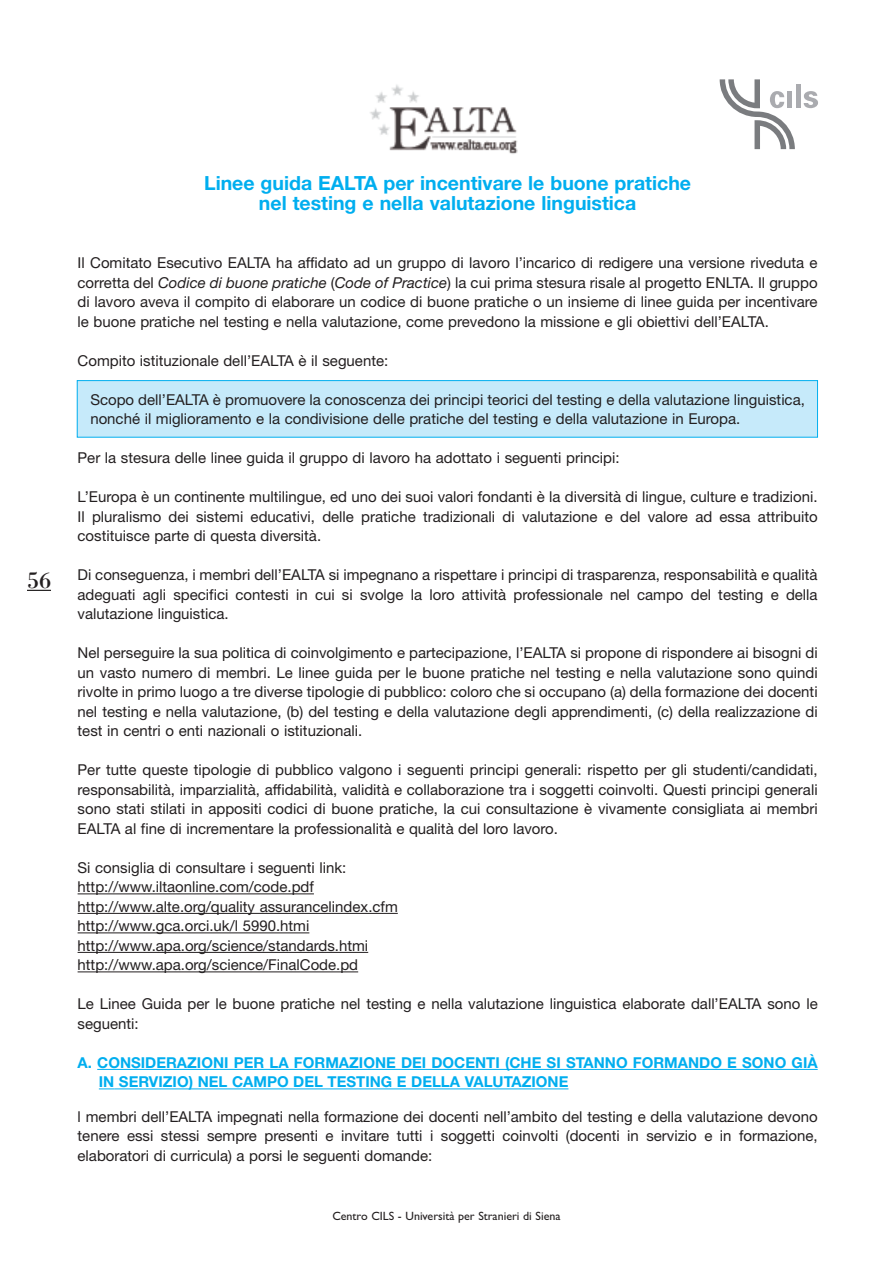
<style>
.page{position:relative;width:893px;height:1263px;background:#fff}
.page>*{position:absolute;margin:0;border:0;box-sizing:border-box;transform-origin:0 0}
.t1{font:24px "Bodoni";color:#231f20}
.t2{font:700 19.5px/19.5px "Helvetica Neue";color:#00aeef;text-align:center}
.t3{font:15px/19.5px "Helvetica Neue";color:#231f20;text-align:justify}
.t4{font:700 15px/19.5px "Helvetica Neue";color:#00aeef}
.t5{font:12px "Gill Sans";color:#231f20}
.s1{font-style:italic}
</style>
<div class="page">
<svg style="left:27px;top:590px;width:24px;height:1px"></svg>
<svg style="left:720px;top:79px;width:75px;height:70px"></svg>
<div style="left:787px;top:92px;width:5px;height:16px;background:#aaabaf"></div>
<div style="left:796px;top:84px;width:5px;height:24px;background:#aaabaf"></div>
<svg style="left:804px;top:91px;width:14px;height:17px"></svg>
<div style="left:78px;top:381px;width:739px;height:56px;background:#c6eafa"></div>
<div style="left:77px;top:380px;width:741px;height:58px;border:1px solid #00aeef"></div>
<hr style="left:78px;top:893px;width:236px;height:1px;background:#231f20">
<hr style="left:78px;top:913px;width:320px;height:1px;background:#231f20">
<hr style="left:78px;top:932px;width:231px;height:1px;background:#231f20">
<hr style="left:78px;top:952px;width:290px;height:1px;background:#231f20">
<hr style="left:78px;top:971px;width:280px;height:1px;background:#231f20">
<hr style="left:97px;top:1069px;width:721px;height:1px;background:#00aeef">
<svg style="left:99px;top:1088px;width:20px;height:1px"></svg>
<hr style="left:119px;top:1088px;width:449px;height:1px;background:#00aeef">
<img style="left:370px;top:84px;width:148px;height:70px">
<h1 class="t1" style="left:27px;top:566px;width:26px">56</h1>
<h2 class="t2" style="left:204px;top:173px;width:488px">Linee guida EALTA per incentivare le buone pratiche nel testing e nella valutazione linguistica</h2>
<p class="t3" style="left:78px;top:255px;width:742px">Il Comitato Esecutivo EALTA ha affidato ad un gruppo di lavoro l’incarico di redigere una versione riveduta e corretta del <span class="s1">Codice di buone pratiche</span> (<span class="s1">Code of Practice</span>) la cui prima stesura risale al progetto ENLTA. Il gruppo di lavoro aveva il compito di elaborare un codice di buone pratiche o un insieme di linee guida per incentivare le buone pratiche nel testing e nella valutazione, come prevedono la missione e gli obiettivi dell’EALTA.</p>
<p class="t3" style="left:78px;top:352px;width:312px">Compito istituzionale dell’EALTA è il seguente:</p>
<p class="t3" style="left:90px;top:391px;width:716px">Scopo dell’EALTA è promuovere la conoscenza dei principi teorici del testing e della valutazione linguistica, nonché il miglioramento e la condivisione delle pratiche del testing e della valutazione in Europa.</p>
<p class="t3" style="left:78px;top:450px;width:543px">Per la stesura delle linee guida il gruppo di lavoro ha adottato i seguenti principi:</p>
<p class="t3" style="left:78px;top:489px;width:742px">L’Europa è un continente multilingue, ed uno dei suoi valori fondanti è la diversità di lingue, culture e tradizioni.<br>Il pluralismo dei sistemi educativi, delle pratiche tradizionali di valutazione e del valore ad essa attribuito costituisce parte di questa diversità.</p>
<p class="t3" style="left:78px;top:567px;width:742px">Di conseguenza, i membri dell’EALTA si impegnano a rispettare i principi di trasparenza, responsabilità e qualità adeguati agli specifici contesti in cui si svolge la loro attività professionale nel campo del testing e della valutazione linguistica.</p>
<p class="t3" style="left:78px;top:645px;width:742px">Nel perseguire la sua politica di coinvolgimento e partecipazione, l’EALTA si propone di rispondere ai bisogni di un vasto numero di membri. Le linee guida per le buone pratiche nel testing e nella valutazione sono quindi rivolte in primo luogo a tre diverse tipologie di pubblico: coloro che si occupano (a) della formazione dei docenti nel testing e nella valutazione, (b) del testing e della valutazione degli apprendimenti, (c) della realizzazione di test in centri o enti nazionali o istituzionali.</p>
<p class="t3" style="left:78px;top:762px;width:742px">Per tutte queste tipologie di pubblico valgono i seguenti principi generali: rispetto per gli studenti/candidati, responsabilità, imparzialità, affidabilità, validità e collaborazione tra i soggetti coinvolti. Questi principi generali sono stati stilati in appositi codici di buone pratiche, la cui consultazione è vivamente consigliata ai membri EALTA al fine di incrementare la professionalità e qualità del loro lavoro.</p>
<p class="t3" style="left:78px;top:859px;width:322px;text-align:left">Si consiglia di consultare i seguenti link: http://www.iltaonline.com/code.pdf http://www.alte.org/quality assurancelindex.cfm http://www.gca.orci.uk/l 5990.htmi http://www.apa.org/science/standards.htmi http://www.apa.org/science/FinalCode.pd</p>
<p class="t3" style="left:78px;top:996px;width:742px">Le Linee Guida per le buone pratiche nel testing e nella valutazione linguistica elaborate dall’EALTA sono le seguenti:</p>
<p class="t4" style="left:99px;top:1052px;width:720px;text-indent:-21px">A. CONSIDERAZIONI PER LA FORMAZIONE DEI DOCENTI (CHE SI STANNO FORMANDO E SONO GIÀ<br>IN SERVIZIO) NEL CAMPO DEL TESTING E DELLA VALUTAZIONE</p>
<p class="t3" style="left:78px;top:1108px;width:742px">l membri dell’EALTA impegnati nella formazione dei docenti nell’ambito del testing e della valutazione devono tenere essi stessi sempre presenti e invitare tutti i soggetti coinvolti (docenti in servizio e in formazione, elaboratori di curricula) a porsi le seguenti domande:</p>
<p class="t5" style="left:332px;top:1209px;width:230px">Centro CILS - Università per Stranieri di Siena</p>
</div>
